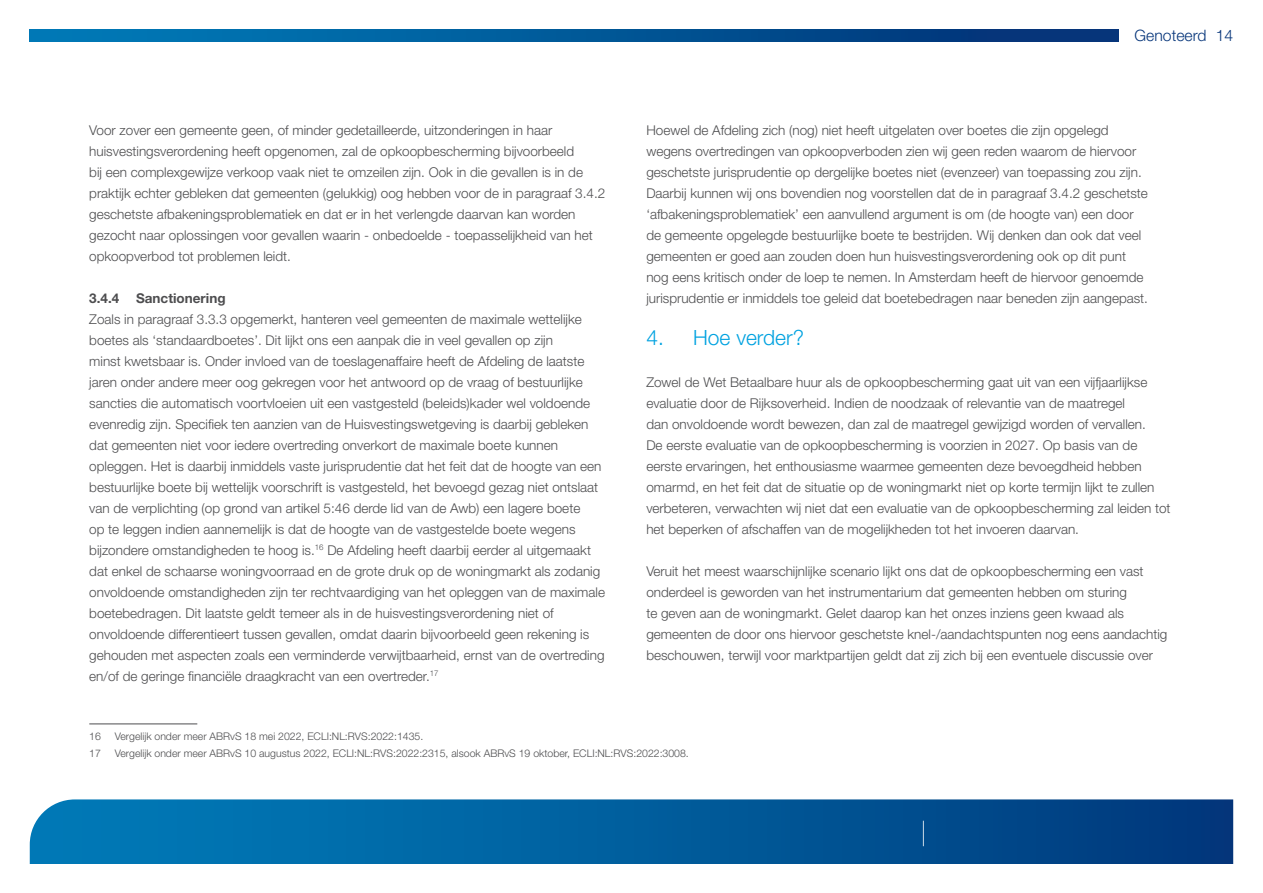
<style>
.page{position:relative;width:1263px;height:893px;background:#fff}
.page>*{position:absolute;margin:0;border:0;box-sizing:border-box;transform-origin:0 0}
.t1{font:300 21px "Helvetica Neue LT Pro";color:#00a2e0}
.t2{font:300 15.75px "Helvetica Neue LT Pro";color:#06357a}
.t3{font:300 13.5px/21px "Helvetica Neue LT Pro";color:#4d4d4f}
.t4{font:700 13.5px "Helvetica Neue LT Pro";color:#4d4d4f}
.t5{font:300 10.5px "Helvetica Neue LT Pro";color:#4d4d4f}
</style>
<div class="page">
<svg style="left:30px;top:30px;width:1088px;height:11px;background:#005797"></svg>
<svg style="left:30px;top:799px;width:1203px;height:65px;background:#035d9c"></svg>
<svg style="left:923px;top:821px;width:1px;height:25px"></svg>
<hr style="left:89px;top:723px;width:108px;height:1px;background:#4d4d4f">
<p class="t3" style="left:89px;top:119px;width:517px">Voor zover een gemeente geen, of minder gedetailleerde, uitzonderingen in haar huisvestingsverordening heeft opgenomen, zal de opkoopbescherming bijvoorbeeld<br>bij een complexgewijze verkoop vaak niet te omzeilen zijn. Ook in die gevallen is in de praktijk echter gebleken dat gemeenten (gelukkig) oog hebben voor de in paragraaf 3.4.2 geschetste afbakeningsproblematiek en dat er in het verlengde daarvan kan worden gezocht naar oplossingen voor gevallen waarin - onbedoelde - toepasselijkheid van het opkoopverbod tot problemen leidt.</p>
<p class="t4" style="left:89px;top:290px;width:138px">3.4.4 Sanctionering</p>
<p class="t3" style="left:89px;top:308px;width:517px">Zoals in paragraaf 3.3.3 opgemerkt, hanteren veel gemeenten de maximale wettelijke boetes als ‘standaardboetes’. Dit lijkt ons een aanpak die in veel gevallen op zijn<br>minst kwetsbaar is. Onder invloed van de toeslagenaffaire heeft de Afdeling de laatste jaren onder andere meer oog gekregen voor het antwoord op de vraag of bestuurlijke sancties die automatisch voortvloeien uit een vastgesteld (beleids)kader wel voldoende evenredig zijn. Specifiek ten aanzien van de Huisvestingswetgeving is daarbij gebleken dat gemeenten niet voor iedere overtreding onverkort de maximale boete kunnen opleggen. Het is daarbij inmiddels vaste jurisprudentie dat het feit dat de hoogte van een bestuurlijke boete bij wettelijk voorschrift is vastgesteld, het bevoegd gezag niet ontslaat van de verplichting (op grond van artikel 5:46 derde lid van de Awb) een lagere boete<br>op te leggen indien aannemelijk is dat de hoogte van de vastgestelde boete wegens bijzondere omstandigheden te hoog is.<sup>16</sup> De Afdeling heeft daarbij eerder al uitgemaakt dat enkel de schaarse woningvoorraad en de grote druk op de woningmarkt als zodanig onvoldoende omstandigheden zijn ter rechtvaardiging van het opleggen van de maximale boetebedragen. Dit laatste geldt temeer als in de huisvestingsverordening niet of onvoldoende differentieert tussen gevallen, omdat daarin bijvoorbeeld geen rekening is gehouden met aspecten zoals een verminderde verwijtbaarheid, ernst van de overtreding en/of de geringe financiële draagkracht van een overtreder.<sup>17</sup></p>
<p class="t2" style="left:1134px;top:26px;width:100px">Genoteerd 14</p>
<p class="t3" style="left:646px;top:119px;width:503px">Hoewel de Afdeling zich (nog) niet heeft uitgelaten over boetes die zijn opgelegd wegens overtredingen van opkoopverboden zien wij geen reden waarom de hiervoor geschetste jurisprudentie op dergelijke boetes niet (evenzeer) van toepassing zou zijn.<br>Daarbij kunnen wij ons bovendien nog voorstellen dat de in paragraaf 3.4.2 geschetste ‘afbakeningsproblematiek’ een aanvullend argument is om (de hoogte van) een door de gemeente opgelegde bestuurlijke boete te bestrijden. Wij denken dan ook dat veel gemeenten er goed aan zouden doen hun huisvestingsverordening ook op dit punt nog eens kritisch onder de loep te nemen. In Amsterdam heeft de hiervoor genoemde jurisprudentie er inmiddels toe geleid dat boetebedragen naar beneden zijn aangepast.</p>
<h1 class="t1" style="left:646px;top:324px;width:159px">4. Hoe verder?</h1>
<p class="t3" style="left:646px;top:371px;width:526px">Zowel de Wet Betaalbare huur als de opkoopbescherming gaat uit van een vijfjaarlijkse evaluatie door de Rijksoverheid. Indien de noodzaak of relevantie van de maatregel<br>dan onvoldoende wordt bewezen, dan zal de maatregel gewijzigd worden of vervallen.<br>De eerste evaluatie van de opkoopbescherming is voorzien in 2027. Op basis van de eerste ervaringen, het enthousiasme waarmee gemeenten deze bevoegdheid hebben omarmd, en het feit dat de situatie op de woningmarkt niet op korte termijn lijkt te zullen verbeteren, verwachten wij niet dat een evaluatie van de opkoopbescherming zal leiden tot het beperken of afschaffen van de mogelijkheden tot het invoeren daarvan.</p>
<p class="t3" style="left:646px;top:560px;width:522px">Veruit het meest waarschijnlijke scenario lijkt ons dat de opkoopbescherming een vast onderdeel is geworden van het instrumentarium dat gemeenten hebben om sturing<br>te geven aan de woningmarkt. Gelet daarop kan het onzes inziens geen kwaad als gemeenten de door ons hiervoor geschetste knel-/aandachtspunten nog eens aandachtig beschouwen, terwijl voor marktpartijen geldt dat zij zich bij een eventuele discussie over</p>
<p class="t5" style="left:89px;top:730px;width:13px">16</p>
<p class="t5" style="left:115px;top:730px;width:310px">Vergelijk onder meer ABRvS 18 mei 2022, ECLI:NL:RVS:2022:1435.</p>
<p class="t5" style="left:89px;top:747px;width:13px">17</p>
<p class="t5" style="left:115px;top:747px;width:576px">Vergelijk onder meer ABRvS 10 augustus 2022, ECLI:NL:RVS:2022:2315, alsook ABRvS 19 oktober, ECLI:NL:RVS:2022:3008.</p>
</div>
